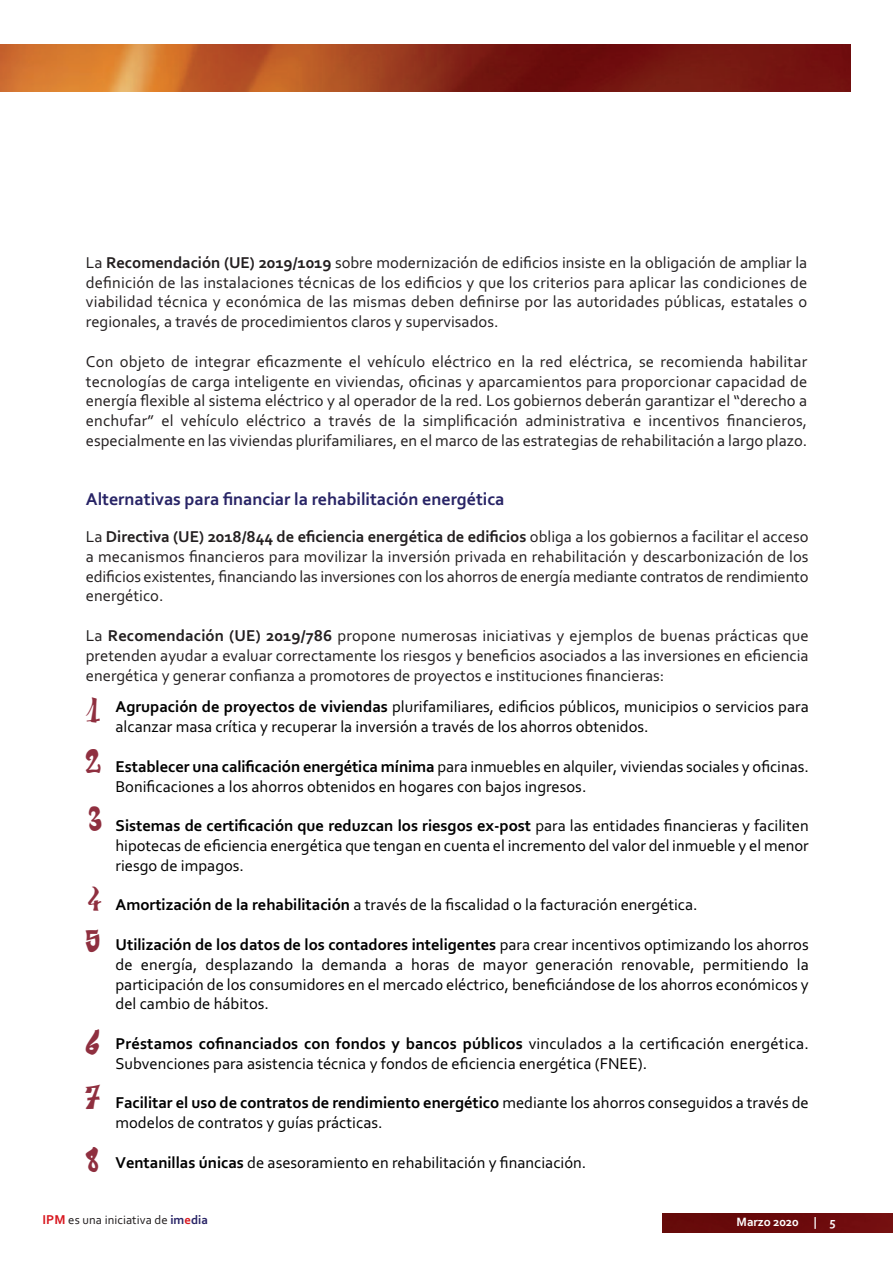
<style>
.page{position:relative;width:893px;height:1263px;background:#fff}
.page>*{position:absolute;margin:0;border:0;box-sizing:border-box;transform-origin:0 0}
.t1{font:27px/51.2px "El&Font";color:#8f2f3f}
.t2{font:700 18px "Corbel";color:#282466}
.t3{font:16.5px/19.8px "Corbel";color:#231f20;text-align:justify}
.t4{font:16.5px/19.8px "Corbel";color:#000}
.t5{font:12.6px "Corbel";letter-spacing:.005em;color:#231f20}
.t6{font:700 12.6px "Corbel";letter-spacing:-.005em;color:#fff}
.s1{font-weight:700}
.s2{font-weight:700;font-size:13.5px;color:#d8171f}
.s3{font-weight:700;color:#282466}
.s4{font-weight:700;color:#d8171f}
</style>
<div class="page">
<img style="left:663px;top:1214px;width:230px;height:18px">
<img style="left:0;top:44px;width:850px;height:47px">
<p class="t3" style="left:86px;top:252px;width:723px">La <span class="s1">Recomendación (UE) 2019/1019</span> sobre modernización de edificios insiste en la obligación de ampliar la definición de las instalaciones técnicas de los edificios y que los criterios para aplicar las condiciones de viabilidad técnica y económica de las mismas deben definirse por las autoridades públicas, estatales o regionales, a través de procedimientos claros y supervisados.</p>
<p class="t3" style="left:86px;top:351px;width:723px">Con objeto de integrar eficazmente el vehículo eléctrico en la red eléctrica, se recomienda habilitar tecnologías de carga inteligente en viviendas, oficinas y aparcamientos para proporcionar capacidad de energía flexible al sistema eléctrico y al operador de la red. Los gobiernos deberán garantizar el “derecho a enchufar” el vehículo eléctrico a través de la simplificación administrativa e incentivos financieros, especialmente en las viviendas plurifamiliares, en el marco de las estrategias de rehabilitación a largo plazo.</p>
<p class="t2" style="left:86px;top:488px;width:420px">Alternativas para financiar la rehabilitación energética</p>
<p class="t3" style="left:86px;top:526px;width:724px">La <span class="s1">Directiva (UE) 2018/844 de eficiencia energética de edificios</span> obliga a los gobiernos a facilitar el acceso a mecanismos financieros para movilizar la inversión privada en rehabilitación y descarbonización de los edificios existentes, financiando las inversiones con los ahorros de energía mediante contratos de rendimiento energético.</p>
<p class="t3" style="left:86px;top:625px;width:724px">La <span class="s1">Recomendación (UE) 2019/786</span> propone numerosas iniciativas y ejemplos de buenas prácticas que pretenden ayudar a evaluar correctamente los riesgos y beneficios asociados a las inversiones en eficiencia energética y generar confianza a promotores de proyectos e instituciones financieras:</p>
<p class="t4" style="left:116px;top:697px;width:695px"><span class="s1">Agrupación de proyectos de viviendas</span> plurifamiliares, edificios públicos, municipios o servicios para alcanzar masa crítica y recuperar la inversión a través de los ahorros obtenidos.</p>
<p class="t4" style="left:116px;top:756px;width:695px"><span class="s1">Establecer una calificación energética mínima</span> para inmuebles en alquiler, viviendas sociales y oficinas.<br>Bonificaciones a los ahorros obtenidos en hogares con bajos ingresos.</p>
<p class="t4" style="left:116px;top:816px;width:695px;text-align:justify"><span class="s1">Sistemas de certificación que reduzcan los riesgos ex-post</span> para las entidades financieras y faciliten hipotecas de eficiencia energética que tengan en cuenta el incremento del valor del inmueble y el menor riesgo de impagos.</p>
<p class="t4" style="left:116px;top:895px;width:583px"><span class="s1">Amortización de la rehabilitación</span> a través de la fiscalidad o la facturación energética.</p>
<p class="t4" style="left:116px;top:934px;width:695px;text-align:justify"><span class="s1">Utilización de los datos de los contadores inteligentes</span> para crear incentivos optimizando los ahorros de energía, desplazando la demanda a horas de mayor generación renovable, permitiendo la participación de los consumidores en el mercado eléctrico, beneficiándose de los ahorros económicos y del cambio de hábitos.</p>
<p class="t4" style="left:115px;top:1033px;width:695px"><span class="s1">Préstamos cofinanciados con fondos y bancos públicos</span> vinculados a la certificación energética.<br>Subvenciones para asistencia técnica y fondos de eficiencia energética (FNEE).</p>
<p class="t4" style="left:115px;top:1093px;width:695px"><span class="s1">Facilitar el uso de contratos de rendimiento energético</span> mediante los ahorros conseguidos a través de modelos de contratos y guías prácticas.</p>
<p class="t4" style="left:115px;top:1152px;width:472px"><span class="s1">Ventanillas únicas</span> de asesoramiento en rehabilitación y financiación.</p>
<h1 class="t1" style="left:86px;top:687px;width:17px">1<br>2</h1>
<h1 class="t1" style="left:88px;top:796px;width:17px">3</h1>
<h1 class="t1" style="left:86px;top:881px;width:19px;line-height:41.1px">4<br>5</h1>
<h1 class="t1" style="left:86px;top:1017px;width:17px;line-height:54.9px">6<br>7</h1>
<h1 class="t1" style="left:86px;top:1137px;width:14px">8</h1>
<p class="t5" style="left:43px;top:1212px;width:167px"><span class="s2">IPM</span> es una iniciativa de <span class="s3">im</span><span class="s4">e</span><span class="s3">dia</span></p>
<p class="t6" style="left:737px;top:1214px;width:101px">Marzo 2020 | 5</p>
</div>
